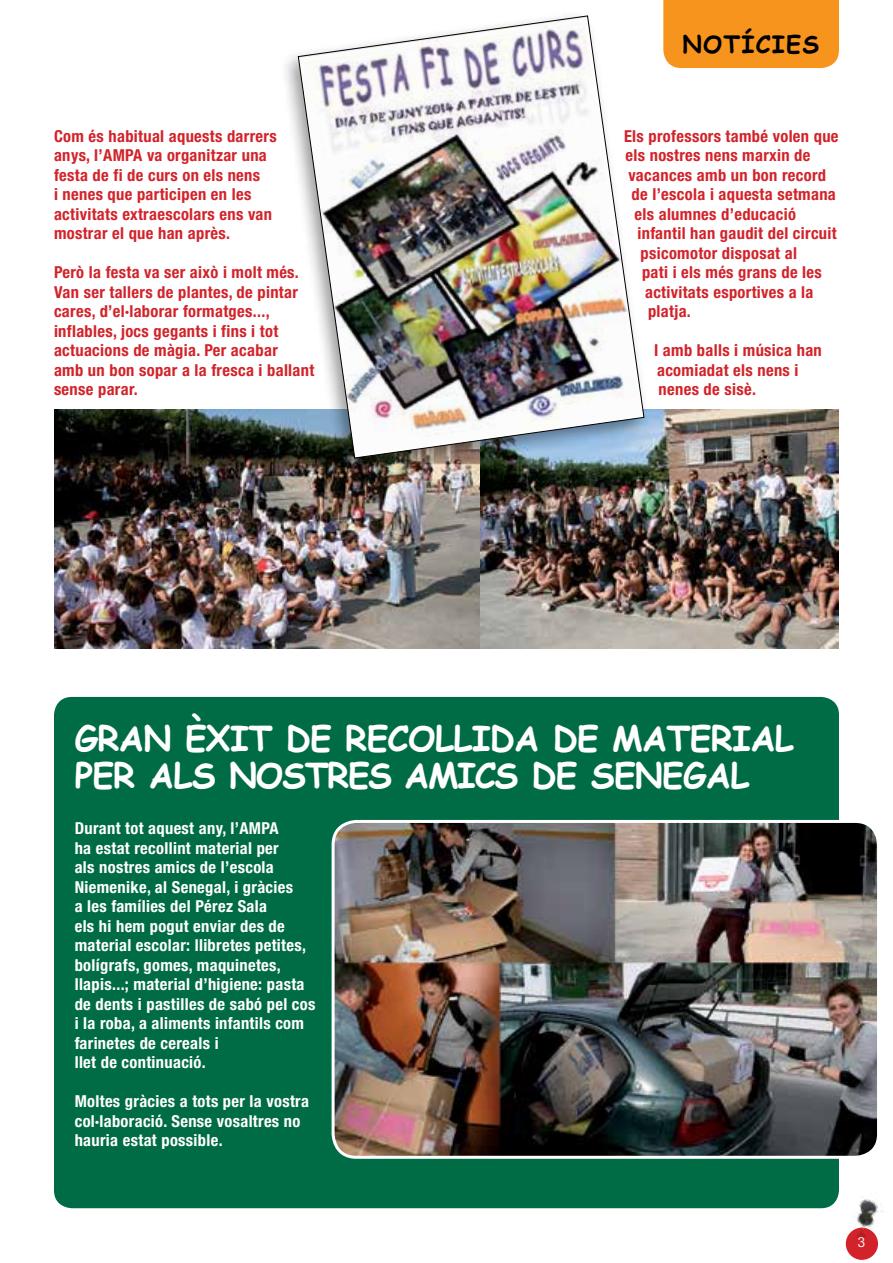
<style>
.page{position:relative;width:893px;height:1263px;background:#fff}
.page>*{position:absolute;margin:0;border:0;box-sizing:border-box;transform-origin:0 0}
.t1{font:700 34.5px/37.5px "Comic Sans MS";letter-spacing:-.02em;color:#fff}
.t2{font:700 24px "Comic Sans MS";letter-spacing:.05em;color:#000}
.t3{font:700 condensed 16.5px/19.5px "Helvetica Neue";letter-spacing:.02em;color:#d2232a}
.t4{font:700 condensed 16.5px/19.5px "Helvetica Neue";letter-spacing:.02em;color:#fff}
.t5{font:condensed 13.5px "Avant Garde";color:#fff}
</style>
<div class="page">
<div style="left:846px;top:1228px;width:32px;height:32px;background:#d2232a;border-radius:50%"></div>
<img style="left:846px;top:1197px;width:37px;height:42px">
<svg style="left:852px;top:1225px;width:17px;height:14px"></svg>
<div style="left:54px;top:697px;width:785px;height:511px;background:#006c45;border-radius:18px"></div>
<div style="left:663px;top:0;width:176px;height:68px;background:#f7941e"></div>
<img style="left:333px;top:821px;width:543px;height:336px">
<div style="left:332px;top:820px;width:548px;height:339px;border:3px solid #fff;border-radius:23px"></div>
<img style="left:54px;top:409px;width:426px;height:239px">
<img style="left:480px;top:409px;width:359px;height:239px">
<div style="left:279px;top:9px;width:372px;height:468px;background:#000;opacity:.4"></div>
<img style="left:298px;top:16px;width:346px;height:442px">
<p class="t3" style="left:54px;top:126px;width:224px">Com és habitual aquests darrers anys, l’AMPA va organitzar una festa de fi de curs on els nens<br>i nenes que participen en les activitats extraescolars ens van mostrar el que han après.</p>
<p class="t3" style="left:54px;top:262px;width:262px">Però la festa va ser això i molt més.<br>Van ser tallers de plantes, de pintar cares, d’el·laborar formatges..., inflables, jocs gegants i fins i tot actuacions de màgia. Per acabar<br>amb un bon sopar a la fresca i ballant sense parar.</p>
<h2 class="t2" style="left:682px;top:27px;width:138px">NOTÍCIES</h2>
<p class="t3" style="left:624px;top:126px;width:216px">Els professors també volen que</p>
<p class="t3" style="left:625px;top:145px;width:186px">els nostres nens marxin de</p>
<p class="t3" style="left:628px;top:165px;width:199px">vacances amb un bon record</p>
<p class="t3" style="left:631px;top:184px;width:206px">de l’escola i aquesta setmana</p>
<p class="t3" style="left:635px;top:204px;width:163px">els alumnes d’educació</p>
<p class="t3" style="left:638px;top:223px;width:201px">infantil han gaudit del circuit</p>
<p class="t3" style="left:641px;top:243px;width:158px">psicomotor disposat al</p>
<p class="t3" style="left:642px;top:263px;width:181px">pati i els més grans de les</p>
<p class="t3" style="left:645px;top:282px;width:170px">activitats esportives a la</p>
<p class="t3" style="left:648px;top:302px;width:44px">platja.</p>
<p class="t3" style="left:654px;top:341px;width:169px">I amb balls i música han acomiadat els nens i nenes de sisè.</p>
<h1 class="t1" style="left:75px;top:718px;width:721px">GRA N ÈXIT DE RECOLLIDA DE MATERIAL<br>PER A LS NOSTRES AMICS DE SENEGA L</h1>
<p class="t4" style="left:75px;top:818px;width:242px">Durant tot aquest any, l’AMPA<br>ha estat recollint material per<br>als nostres amics de l’escola<br>Niemenike, al Senegal, i gràcies<br>a les famílies del Pérez Sala<br>els hi hem pogut enviar des de material escolar: llibretes petites, bolígrafs, gomes, maquinetes, llapis...; material d’higiene: pasta de dents i pastilles de sabó pel cos i la roba, a aliments infantils com farinetes de cereals i<br>llet de continuació.</p>
<p class="t4" style="left:75px;top:1091px;width:236px">Moltes gràcies a tots per la vostra col·laboració. Sense vosaltres no hauria estat possible.</p>
<p class="t5" style="left:858px;top:1233px;width:9px">3</p>
</div>
